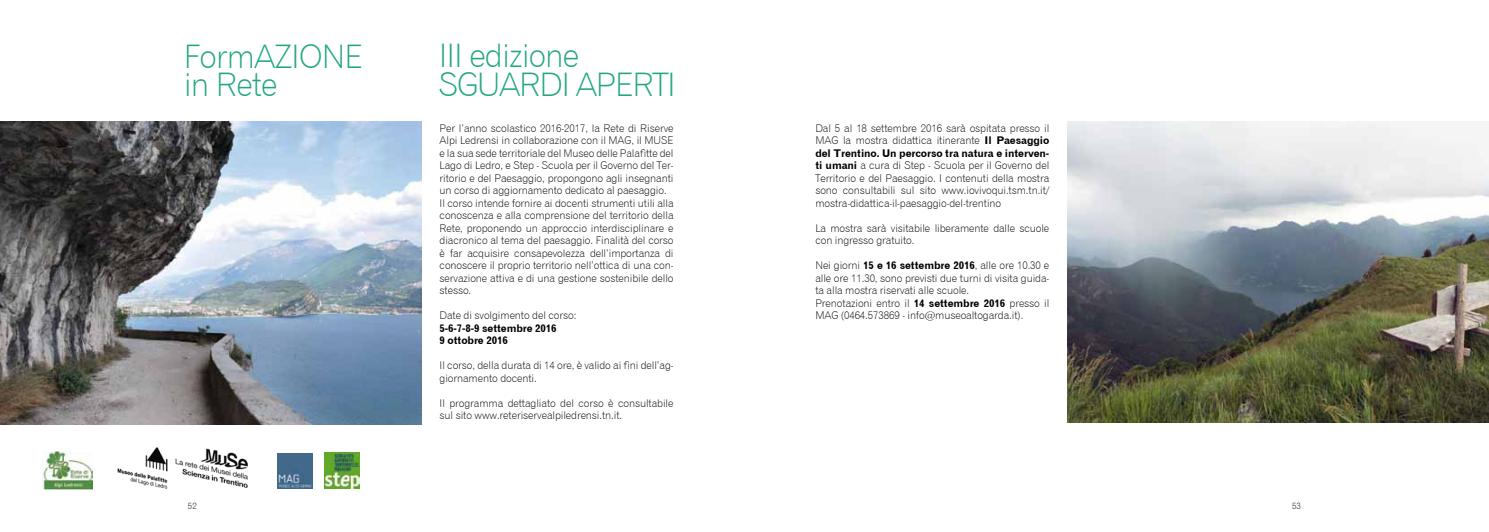
<style>
.page{position:relative;width:1489px;height:532px;background:#fff}
.page>*{position:absolute;margin:0;border:0;box-sizing:border-box;transform-origin:0 0}
.t1{font:32.5px/28.8px "Gothic 720 BT Light B";letter-spacing:-.03em;color:#21a780}
.t2{font:10.62px/12.5px "Gothic 720 BT Light B";letter-spacing:-.01em;color:#000}
.t3{font:10.62px/12.5px "Gothic 720 BT Bold B";letter-spacing:-.01em;color:#000}
.t4{font:8.75px "Gothic 720 BT Light B";color:#000}
.s1{font-family:"Gothic 720 BT Bold B"}
</style>
<div class="page">
<img style="left:1067px;top:121px;width:421px;height:301px">
<img style="left:117px;top:447px;width:131px;height:42px">
<img style="left:324px;top:452px;width:36px;height:36px">
<img style="left:277px;top:453px;width:35px;height:35px">
<img style="left:0;top:121px;width:422px;height:303px">
<img style="left:43px;top:451px;width:49px;height:38px">
<h1 class="t1" style="left:184px;top:41px;width:181px">FormAZIONE in Rete</h1>
<h1 class="t1" style="left:438px;top:41px;width:238px">III edizione<br>SGUARDI APERTI</h1>
<p class="t2" style="left:439px;top:121px;width:235px">Per l’anno scolastico 2016-2017, la Rete di Riserve Alpi Ledrensi in collaborazione con il MAG, il MUSE e la sua sede territoriale del Museo delle Palafitte del Lago di Ledro, e Step - Scuola per il Governo del Ter&shy;ritorio e del Paesaggio, propongono agli insegnanti un corso di aggiornamento dedicato al paesaggio.<br>Il corso intende fornire ai docenti strumenti utili alla conoscenza e alla comprensione del territorio della Rete, proponendo un approccio interdisciplinare e diacronico al tema del paesaggio. Finalità del corso è far acquisire consapevolezza dell’importanza di conoscere il proprio territorio nell’ottica di una con&shy;servazione attiva e di una gestione sostenibile dello stesso.</p>
<p class="t2" style="left:439px;top:309px;width:138px">Date di svolgimento del corso:</p>
<p class="t3" style="left:439px;top:321px;width:119px">5-6-7-8-9 settembre 2016<br>9 ottobre 2016</p>
<p class="t2" style="left:439px;top:359px;width:235px">Il corso, della durata di 14 ore, è valido ai fini dell’ag&shy;giornamento docenti.</p>
<p class="t2" style="left:439px;top:396px;width:235px">Il programma dettagliato del corso è consultabile sul sito www.reteriservealpiledrensi.tn.it.</p>
<p class="t2" style="left:815px;top:121px;width:235px">Dal 5 al 18 settembre 2016 sarà ospitata presso il<br>MAG la mostra didattica itinerante <span class="s1">Il Paesaggio</span></p>
<p class="t3" style="left:815px;top:146px;width:235px">del Trentino. Un percorso tra natura e interven-</p>
<p class="t2" style="left:815px;top:159px;width:235px;text-align:justify"><span class="s1">ti umani</span> a cura di Step - Scuola per il Governo del Territorio e del Paesaggio. I contenuti della mostra sono consultabili sul sito www.iovivoqui.tsm.tn.it/ mostra-didattica-il-paesaggio-del-trentino</p>
<p class="t2" style="left:815px;top:221px;width:235px">La mostra sarà visitabile liberamente dalle scuole con ingresso gratuito.</p>
<p class="t2" style="left:815px;top:259px;width:235px">Nei giorni <span class="s1">15 e 16 settembre 2016</span>, alle ore 10.30 e alle ore 11.30, sono previsti due turni di visita guida&shy;ta alla mostra riservati alle scuole.<br>Prenotazioni entro il <span class="s1">14 settembre 2016</span> presso il MAG (0464.573869 - info@museoaltogarda.it).</p>
<p class="t4" style="left:188px;top:500px;width:10px">52</p>
<p class="t4" style="left:1291px;top:500px;width:10px">53</p>
</div>
